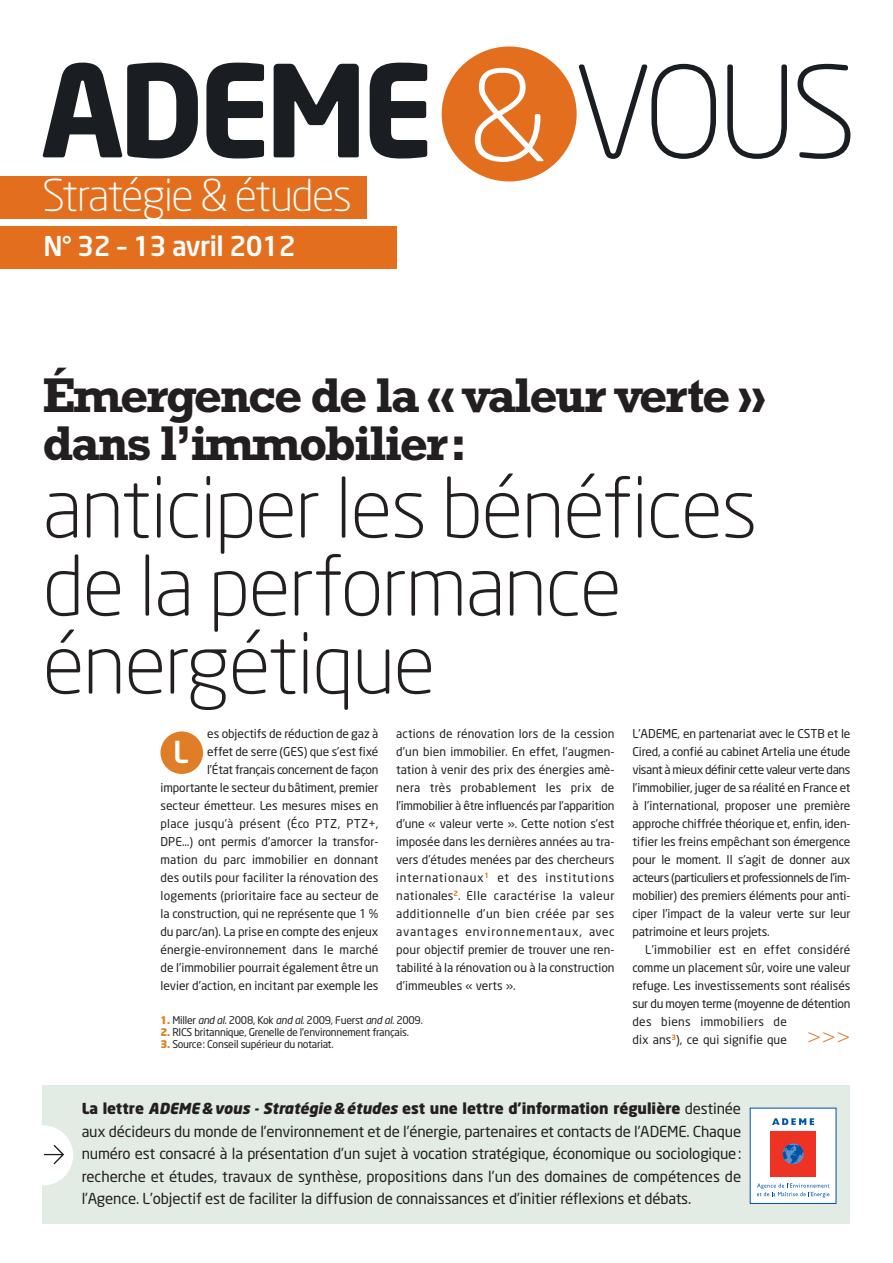
<style>
.page{position:relative;width:893px;height:1263px;background:#fff}
.page>*{position:absolute;margin:0;border:0;box-sizing:border-box;transform-origin:0 0}
.t1{font:300 82.5px/78px "Neo Sans";letter-spacing:-.02em;color:#231f20}
.t2{font:700 49.5px/48px "Rockwell";letter-spacing:-.045em;color:#231f20}
.t3{font:300 43.5px "Neo Sans";letter-spacing:-.03em;color:#fff}
.t4{font:500 30px "Neo Sans";color:#fff}
.t5{font:500 27px "Neo Sans";letter-spacing:-.02em;color:#fff}
.t6{font:300 21px "Rockwell";color:#e36f1e}
.t7{font:15px/22.5px "Neo Sans";letter-spacing:-.01em;color:#231f20;text-align:justify}
.t8{font:12px/18px "Neo Sans";color:#231f20;text-align:justify}
.t9{font:10.5px "Neo Sans";letter-spacing:-.025em;color:#231f20}
.s1{font-weight:900;color:#e07e27}
.s2{font-style:italic}
.s3{font-weight:900}
.s4{font-weight:900;font-style:italic}
</style>
<div class="page">
<div style="left:43px;top:1085px;width:807px;height:139px;background:#e3ebe5"></div>
<svg style="left:43px;top:1125px;width:30px;height:60px"></svg>
<div style="left:750px;top:1108px;width:86px;height:95px;background:#fff"></div>
<div style="left:770px;top:1132px;width:46px;height:45px;background:#ee3224"></div>
<svg style="left:783px;top:1143px;width:21px;height:21px"></svg>
<svg style="left:772px;top:1118px;width:42px;height:7px"></svg>
<svg style="left:757px;top:1183px;width:72px;height:14px"></svg>
<div style="left:160px;top:731px;width:43px;height:43px;background:#e07e27;border-radius:50%"></div>
<div style="left:0;top:177px;width:367px;height:42px;background:#e36f1e"></div>
<div style="left:0;top:226px;width:396px;height:42px;background:#e36f1e"></div>
<div style="left:442px;top:47px;width:135px;height:134px;background:#e36f1e;border-radius:50%"></div>
<svg style="left:475px;top:68px;width:68px;height:94px"></svg>
<svg style="left:43px;top:63px;width:384px;height:95px"></svg>
<svg style="left:579px;top:64px;width:271px;height:95px"></svg>
<h3 class="t3" style="left:42px;top:179px;width:311px">Stratégie &amp; études</h3>
<h3 class="t5" style="left:43px;top:236px;width:254px">N° 32 – 13 avril 2012</h3>
<h2 class="t2" style="left:43px;top:376px;width:724px">Émergence de la « valeur verte » dans l’immobilier:</h2>
<h1 class="t1" style="left:43px;top:476px;width:717px">anticiper les bénéfices de la performance énergétique</h1>
<p class="t8" style="left:161px;top:726px;width:220px;text-align:right">es objectifs de réduction de gaz à<br>effet de serre (GES) que s’est fixé<br>l’État français concernent de façon importante le secteur du bâtiment, premier secteur émetteur. Les mesures mises en place jusqu’à présent (Éco PTZ, PTZ+, DPE…) ont permis d’amorcer la transfor&shy;mation du parc immobilier en donnant des outils pour faciliter la rénovation des logements (prioritaire face au secteur de la construction, qui ne représente que 1 % du parc/an). La prise en compte des enjeux énergie-environnement dans le marché de l’immobilier pourrait également être un levier d’action, en incitant par exemple les</p>
<p class="t8" style="left:396px;top:726px;width:220px">actions de rénovation lors de la cession d’un bien immobilier. En effet, l’augmen&shy;tation à venir des prix des énergies amè&shy;nera très probablement les prix de l’immobilier à être influencés par l’apparition d’une « valeur verte ». Cette notion s’est imposée dans les dernières années au tra&shy;vers d’études menées par des chercheurs internationaux<sup>1</sup> et des institutions nationales<sup>2</sup>. Elle caractérise la valeur additionnelle d’un bien créée par ses avantages environnementaux, avec pour objectif premier de trouver une ren&shy;tabilité à la rénovation ou à la construction d’immeubles « verts ».</p>
<p class="t8" style="left:632px;top:726px;width:220px">L’ADEME, en partenariat avec le CSTB et le Cired, a confié au cabinet Artelia une étude visant à mieux définir cette valeur verte dans l’immobilier, juger de sa réalité en France et à l’international, proposer une première approche chiffrée théorique et, enfin, iden&shy;tifier les freins empêchant son émergence pour le moment. Il s’agit de donner aux acteurs (particuliers et professionnels de l’im&shy;mobilier) des premiers éléments pour anti&shy;ciper l’impact de la valeur verte sur leur patrimoine et leurs projets.</p>
<h3 class="t4" style="left:173px;top:740px;width:17px">L</h3>
<p class="t8" style="left:632px;top:942px;width:219px;text-align:left;text-indent:13px">L’immobilier est en effet considéré comme un placement sûr, voire une valeur refuge. Les investissements sont réalisés sur du moyen terme (moyenne de détention des biens immobiliers de<br>dix ans<sup>3</sup>), ce qui signifie que</p>
<p class="t9" style="left:161px;top:1016px;width:264px"><span class="s1">1.</span> Miller <span class="s2">and al.</span> 2008, Kok <span class="s2">and al.</span> 2009, Fuerst <span class="s2">and al.</span> 2009.</p>
<p class="t9" style="left:161px;top:1028px;width:250px"><span class="s1">2.</span> RICS britannique, Grenelle de l’environnement français.</p>
<p class="t9" style="left:161px;top:1040px;width:175px"><span class="s1">3.</span> Source: Conseil supérieur du notariat.</p>
<h3 class="t6" style="left:807px;top:1030px;width:45px">&gt; &gt; &gt;</h3>
<p class="t7" style="left:82px;top:1099px;width:661px"><span class="s3">La lettre</span> <span class="s4">ADEME &amp; vous - Stratégie &amp; études</span> <span class="s3">est une lettre d’information régulière</span> destinée aux décideurs du monde de l’environnement et de l’énergie, partenaires et contacts de l’ADEME. Chaque numéro est consacré à la présentation d’un sujet à vocation stratégique, économique ou sociologique: recherche et études, travaux de synthèse, propositions dans l’un des domaines de compétences de l’Agence. L’objectif est de faciliter la diffusion de connaissances et d’initier réflexions et débats.</p>
</div>
